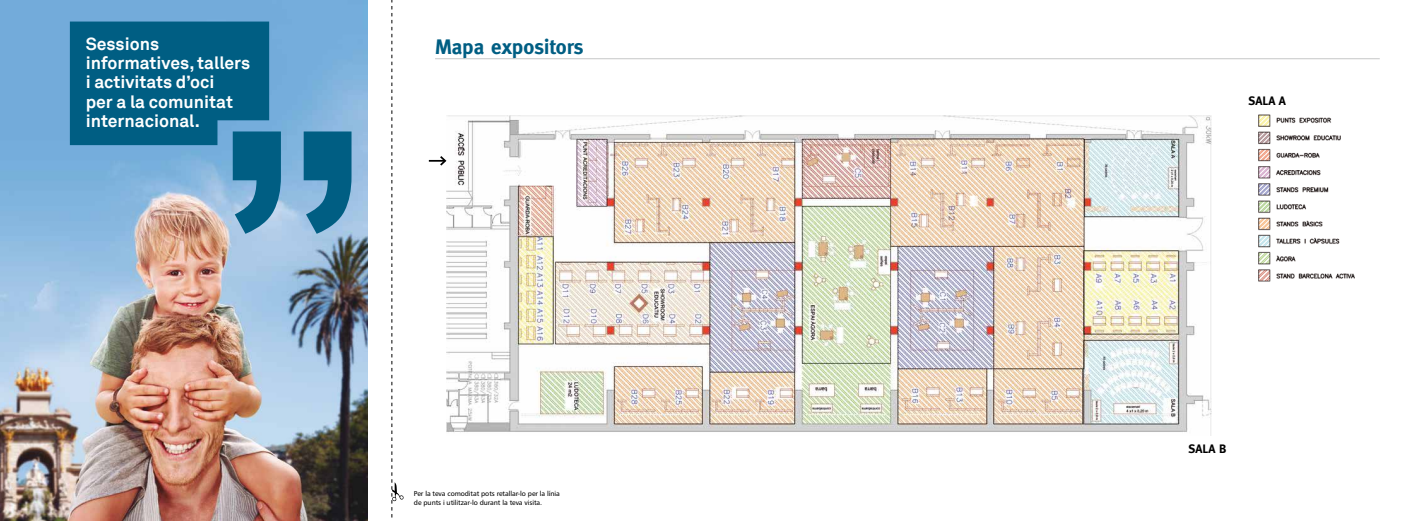
<style>
.page{position:relative;width:1417px;height:521px;background:#fff}
.page>*{position:absolute;margin:0;border:0;box-sizing:border-box;transform-origin:0 0}
.t1{font:700 21px "Meta";color:#005e83}
.t2{font:700 17.5px/19.2px "Akkurat";color:#fff}
.t3{font:700 12.25px "Meta";color:#000}
.t4{font:7px/8.8px "Humanist 777 BT Roman B";letter-spacing:-.01em;color:#000}
</style>
<div class="page">
<img style="left:0;top:0;width:367px;height:521px">
<svg style="left:70px;top:22px;width:281px;height:212px;background:#4387ac"></svg>
<svg style="left:391px;top:0;width:12px;height:518px"></svg>
<hr style="left:435px;top:58px;width:944px;height:1px;background:#c6c7c8">
<img style="left:446px;top:115px;width:765px;height:320px">
<img style="left:1258px;top:114px;width:97px;height:168px">
<svg style="left:429px;top:154px;width:18px;height:13px"></svg>
<h2 class="t2" style="left:86px;top:34px;width:166px">Sessions informatives, tallers i activitats d’oci<br>per a la comunitat internacional.</h2>
<h1 class="t1" style="left:435px;top:34px;width:150px">Mapa expositors</h1>
<p class="t4" style="left:414px;top:489px;width:147px">Per la teva comoditat pots retallar-lo per la línia de punts i utilitzar-lo durant la teva visita.</p>
<h3 class="t3" style="left:1248px;top:93px;width:39px">SALA A</h3>
<h3 class="t3" style="left:1188px;top:441px;width:39px">SALA B</h3>
</div>
